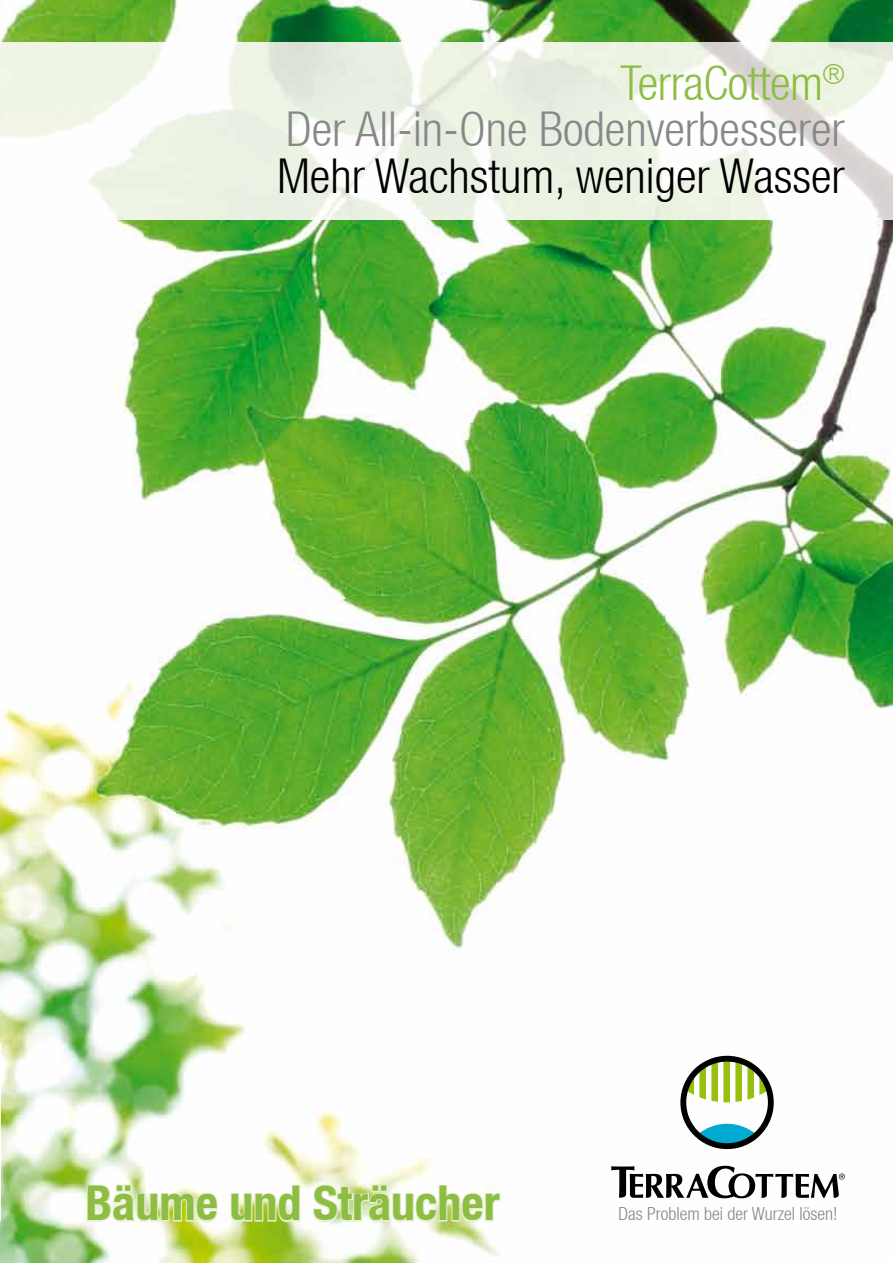
<style>
.page{position:relative;width:893px;height:1263px;background:#fff}
.page>*{position:absolute;margin:0;border:0;box-sizing:border-box;transform-origin:0 0}
.t1{font:300 condensed 48px/46.5px "Helvetica Neue LT";color:#87888a;text-align:right}
.t2{font:300 condensed 48px "Helvetica Neue LT";color:#000}
.t3{font:700 condensed 48px "Helvetica Neue LT";color:#8ebd43}
.t4{font:300 condensed 18px "Helvetica Neue LT";color:#87888a}
.s1{color:#8ebd43}
</style>
<div class="page">
<img style="left:0;top:0;width:893px;height:1263px">
<img style="left:0;top:43px;width:893px;height:176px">
<img style="left:0;top:1044px;width:1px;height:176px">
<svg style="left:86px;top:1183px;width:133px;height:40px"></svg>
<svg style="left:229px;top:1184px;width:73px;height:39px"></svg>
<svg style="left:312px;top:1183px;width:190px;height:40px"></svg>
<svg style="left:680px;top:1056px;width:94px;height:93px"></svg>
<svg style="left:611px;top:1166px;width:234px;height:32px"></svg>
<p class="t1" style="left:286px;top:59px;width:560px"><span class="s1">TerraCottem</span><sup>®<br></sup>Der All-in-One Bodenverbesserer</p>
<p class="t2" style="left:277px;top:148px;width:569px">Mehr Wachstum, weniger Wasser</p>
<p class="t3" style="left:86px;top:1174px;width:416px">Bäume und Sträucher</p>
<p class="t4" style="left:619px;top:1203px;width:220px">Das Problem bei der Wurzel lösen!</p>
</div>
